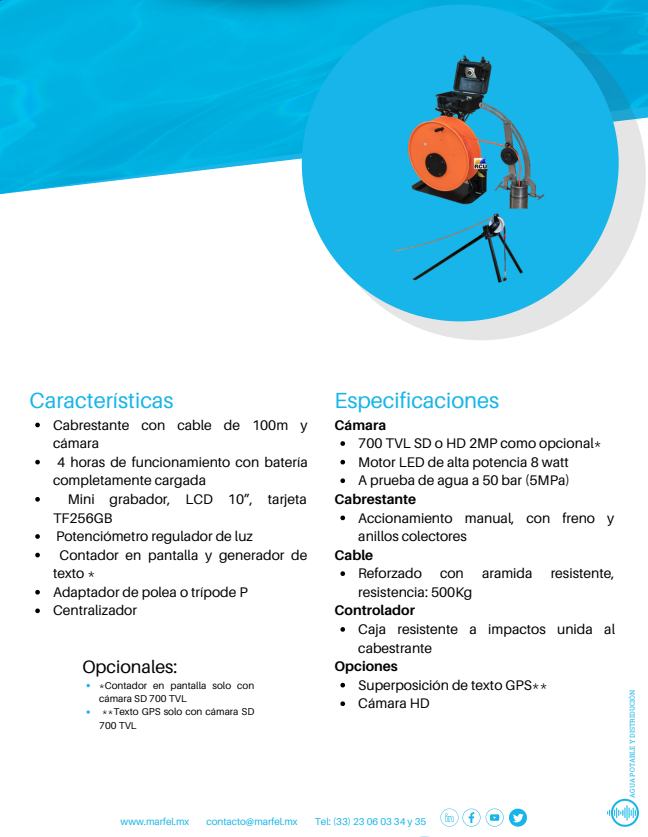
<style>
.page{position:relative;width:648px;height:837px;background:#fff}
.page>*{position:absolute;margin:0;border:0;box-sizing:border-box;transform-origin:0 0}
.t1{font:22px "Aileron";color:#17b5e9}
.t2{font:18px "Aileron";color:#000}
.t3{font:14px/18.4px "Aileron";color:#000}
.t4{font:700 14px "Aileron";color:#000}
.t5{font:10px/13.2px "Aileron";color:#000}
.t6{font:10px "Aileron";color:#17b5e9}
.t7{font:6.8px "Roboto Slab";color:#17b5e9}
</style>
<div class="page">
<svg style="left:440px;top:809px;width:87px;height:18px"></svg>
<img style="left:607px;top:798px;width:32px;height:29px">
<img style="left:0;top:0;width:648px;height:195px">
<svg style="left:404px;top:11px;width:242px;height:329px"></svg>
<svg style="left:302px;top:5px;width:317px;height:316px;background:#42c0e8"></svg>
<img style="left:333px;top:34px;width:255px;height:255px;border-radius:50%">
<svg style="left:35px;top:423px;width:5px;height:4px"></svg>
<svg style="left:35px;top:460px;width:5px;height:4px"></svg>
<svg style="left:35px;top:497px;width:5px;height:5px"></svg>
<svg style="left:35px;top:534px;width:5px;height:5px"></svg>
<svg style="left:35px;top:553px;width:5px;height:4px"></svg>
<svg style="left:35px;top:590px;width:5px;height:5px"></svg>
<svg style="left:35px;top:608px;width:5px;height:5px"></svg>
<svg style="left:87px;top:710px;width:3px;height:4px"></svg>
<svg style="left:340px;top:441px;width:5px;height:5px"></svg>
<svg style="left:340px;top:460px;width:5px;height:4px"></svg>
<svg style="left:340px;top:478px;width:5px;height:5px"></svg>
<svg style="left:340px;top:516px;width:5px;height:4px"></svg>
<svg style="left:340px;top:571px;width:5px;height:5px"></svg>
<svg style="left:340px;top:627px;width:5px;height:5px"></svg>
<svg style="left:340px;top:683px;width:5px;height:4px"></svg>
<svg style="left:340px;top:701px;width:5px;height:5px"></svg>
<p class="t1" style="left:29px;top:386px;width:146px">Características</p>
<p class="t3" style="left:53px;top:415px;width:256px">Cabrestante con cable de 100m y cá mara</p>
<p class="t3" style="left:53px;top:452px;width:256px">4 horas de funcionamiento con batería completamente cargada</p>
<p class="t3" style="left:53px;top:490px;width:255px;text-indent:15px">Mini grabador, LCD 10”, tarjeta<br>TF256GB</p>
<p class="t3" style="left:56px;top:527px;width:198px">Potenciómetro regulador de luz</p>
<p class="t3" style="left:53px;top:545px;width:256px;text-indent:6px">Contador en pantalla y generador de texto *</p>
<p class="t3" style="left:53px;top:583px;width:196px">Adaptador de polea o trípode P</p>
<p class="t3" style="left:53px;top:601px;width:85px">Centralizador</p>
<p class="t2" style="left:82px;top:656px;width:97px">Opcionales:</p>
<p class="t5" style="left:99px;top:679px;width:156px">*Contador en pantalla solo con cá mara SD 700 TVL</p>
<p class="t5" style="left:99px;top:705px;width:157px">**Texto GPS solo con cá mara SD<br>700 TVL</p>
<p class="t1" style="left:335px;top:386px;width:166px">Especificaciones</p>
<p class="t4" style="left:335px;top:416px;width:53px">Cámara</p>
<p class="t3" style="left:358px;top:434px;width:245px">700 TVL SD o HD 2MP como opcional*</p>
<p class="t3" style="left:358px;top:452px;width:212px">Motor LED de alta potencia 8 watt</p>
<p class="t3" style="left:358px;top:471px;width:213px">A prueba de agua a 50 bar (5MPa)</p>
<p class="t3" style="left:358px;top:508px;width:257px">Accionamiento manual, con freno y anillos colectores</p>
<p class="t3" style="left:358px;top:564px;width:65px">Reforzado</p>
<p class="t3" style="left:440px;top:564px;width:25px">con</p>
<p class="t3" style="left:482px;top:564px;width:52px">aramida</p>
<p class="t3" style="left:551px;top:564px;width:65px">resistente,</p>
<p class="t3" style="left:358px;top:583px;width:116px">resistencia: 500Kg</p>
<p class="t3" style="left:358px;top:620px;width:258px">Caja resistente a impactos unida al cabestrante</p>
<p class="t3" style="left:358px;top:675px;width:191px">Superposición de texto GPS**</p>
<p class="t3" style="left:358px;top:694px;width:73px">Cámara HD</p>
<p class="t4" style="left:335px;top:490px;width:83px">Cabrestante</p>
<p class="t4" style="left:335px;top:546px;width:40px">Cable</p>
<p class="t4" style="left:335px;top:602px;width:82px">Controlador</p>
<p class="t4" style="left:335px;top:658px;width:65px">Opciones</p>
<p class="t6" style="left:121px;top:815px;width:70px">www.marfel.mx</p>
<p class="t6" style="left:207px;top:815px;width:93px">contacto@marfel.mx</p>
<p class="t6" style="left:315px;top:815px;width:113px">Tel: (33) 23 06 03 34 y 35</p>
<p class="t7" style="left:628px;top:798px;width:110px;rotate:-90deg">AGUA POTABLE Y DISTRIDUCIÓN</p>
</div>
